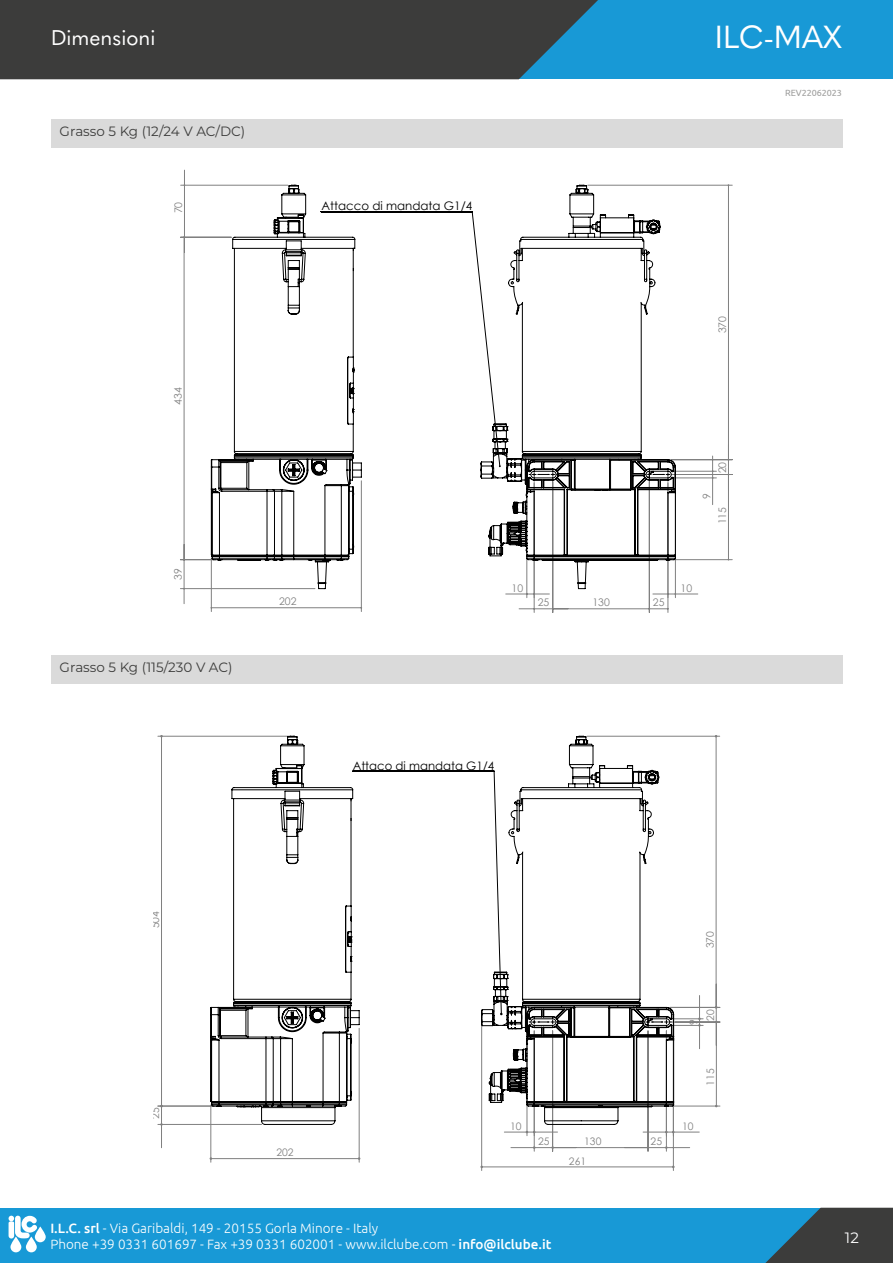
<style>
.page{position:relative;width:893px;height:1263px;background:#fff}
.page>*{position:absolute;margin:0;border:0;box-sizing:border-box;transform-origin:0 0}
.t1{font:31.5px "Quasimoda";color:#fff}
.t2{font:21px "Quasimoda";color:#fff}
.t3{font:15px "Montserrat";color:#fff}
.t4{font:300 13.5px/16.2px "Ubuntu";color:#fff}
.t5{font:13.5px "Montserrat";color:#3c3c3b}
.t6{font:11.85px "Century Gothic";color:#000}
.t7{font:11.7px "Century Gothic";color:#000}
.t8{font:10.5px "Century Gothic";color:#808080}
.t9{font:10.35px "Century Gothic";color:#808080}
.t10{font:9px "Ubuntu";letter-spacing:-.005em;color:#9d9d9c}
.s1{font-weight:500}
</style>
<div class="page">
<div style="left:0;top:0;width:893px;height:79px;background:#1899d6"></div>
<div style="left:0;top:0;width:598px;height:79px;background:#3c3c3b"></div>
<div style="left:0;top:1208px;width:893px;height:55px;background:#1899d6"></div>
<svg style="left:765px;top:1208px;width:128px;height:55px"></svg>
<svg style="left:10px;top:1236px;width:11px;height:16px"></svg>
<svg style="left:26px;top:1236px;width:11px;height:16px"></svg>
<svg style="left:35px;top:1226px;width:11px;height:16px"></svg>
<svg style="left:9px;top:1216px;width:28px;height:22px"></svg>
<hr style="left:143px;top:1018px;width:626px;height:1px;background:#c0c0c0">
<hr style="left:143px;top:163px;width:1px;height:468px;background:#c0c0c0">
<hr style="left:143px;top:163px;width:626px;height:1px;background:#c0c0c0">
<hr style="left:892px;top:163px;width:1px;height:468px;background:#c0c0c0">
<hr style="left:143px;top:1036px;width:626px;height:1px;background:#c0c0c0">
<hr style="left:675px;top:493px;width:1px;height:105px;background:#808080">
<hr style="left:534px;top:482px;width:1px;height:130px;background:#808080">
<hr style="left:668px;top:482px;width:1px;height:130px;background:#808080">
<hr style="left:552px;top:482px;width:1px;height:130px;background:#808080">
<hr style="left:649px;top:482px;width:1px;height:130px;background:#808080">
<hr style="left:211px;top:558px;width:1px;height:53px;background:#808080">
<hr style="left:361px;top:481px;width:1px;height:130px;background:#808080">
<hr style="left:588px;top:185px;width:144px;height:1px;background:#808080">
<hr style="left:672px;top:559px;width:60px;height:1px;background:#808080">
<hr style="left:672px;top:459px;width:60px;height:1px;background:#808080">
<hr style="left:677px;top:474px;width:55px;height:1px;background:#808080">
<hr style="left:180px;top:237px;width:51px;height:1px;background:#808080">
<hr style="left:181px;top:185px;width:107px;height:1px;background:#808080">
<svg style="left:184px;top:170px;width:1px;height:14px"></svg>
<hr style="left:180px;top:559px;width:36px;height:1px;background:#808080">
<hr style="left:180px;top:588px;width:135px;height:1px;background:#808080">
<svg style="left:184px;top:589px;width:1px;height:15px"></svg>
<hr style="left:526px;top:559px;width:1px;height:39px;background:#808080">
<svg style="left:653px;top:593px;width:45px;height:2px"></svg>
<svg style="left:211px;top:607px;width:458px;height:3px"></svg>
<svg style="left:183px;top:184px;width:546px;height:405px"></svg>
<svg style="left:506px;top:593px;width:43px;height:2px"></svg>
<svg style="left:480px;top:184px;width:197px;height:406px"></svg>
<svg style="left:210px;top:184px;width:152px;height:406px"></svg>
<hr style="left:481px;top:1021px;width:1px;height:149px;background:#808080">
<hr style="left:673px;top:1040px;width:1px;height:130px;background:#808080">
<hr style="left:552px;top:1031px;width:1px;height:120px;background:#808080">
<hr style="left:648px;top:1031px;width:1px;height:120px;background:#808080">
<hr style="left:666px;top:1031px;width:1px;height:105px;background:#808080">
<hr style="left:587px;top:736px;width:133px;height:1px;background:#808080">
<hr style="left:670px;top:1018px;width:33px;height:1px;background:#808080">
<hr style="left:670px;top:1025px;width:33px;height:1px;background:#808080">
<hr style="left:670px;top:1106px;width:50px;height:1px;background:#808080">
<hr style="left:670px;top:1007px;width:50px;height:1px;background:#808080">
<hr style="left:675px;top:1022px;width:45px;height:1px;background:#808080">
<hr style="left:527px;top:1042px;width:1px;height:94px;background:#808080">
<hr style="left:534px;top:1031px;width:1px;height:105px;background:#808080">
<svg style="left:698px;top:735px;width:19px;height:372px"></svg>
<svg style="left:504px;top:735px;width:171px;height:390px"></svg>
<svg style="left:421px;top:770px;width:83px;height:355px"></svg>
<hr style="left:210px;top:1105px;width:1px;height:57px;background:#808080">
<hr style="left:359px;top:1028px;width:1px;height:134px;background:#808080">
<hr style="left:448px;top:1021px;width:1px;height:149px;background:#808080">
<hr style="left:640px;top:1040px;width:1px;height:130px;background:#808080">
<hr style="left:501px;top:1031px;width:1px;height:120px;background:#808080">
<hr style="left:519px;top:1031px;width:1px;height:120px;background:#808080">
<hr style="left:614px;top:1031px;width:1px;height:120px;background:#808080">
<hr style="left:633px;top:1031px;width:1px;height:105px;background:#808080">
<svg style="left:480px;top:1131px;width:219px;height:37px"></svg>
<hr style="left:158px;top:1124px;width:104px;height:1px;background:#808080">
<svg style="left:157px;top:735px;width:264px;height:372px"></svg>
<svg style="left:210px;top:1157px;width:150px;height:3px"></svg>
<svg style="left:160px;top:735px;width:3px;height:413px"></svg>
<svg style="left:210px;top:735px;width:150px;height:390px"></svg>
<div style="left:51px;top:119px;width:792px;height:28px;background:#dadada"></div>
<div style="left:51px;top:655px;width:792px;height:28px;background:#dadada"></div>
<h2 class="t2" style="left:51px;top:21px;width:106px">Dimensioni</h2>
<h1 class="t1" style="left:715px;top:13px;width:129px">ILC-MAX</h1>
<p class="t5" style="left:60px;top:122px;width:187px">Grasso 5 Kg (12/24 V AC/DC)</p>
<p class="t8" style="left:171px;top:213px;width:13px;rotate:-90deg">70</p>
<p class="t6" style="left:321px;top:197px;width:152px">Attacco di mandata G1/4</p>
<p class="t8" style="left:171px;top:405px;width:19px;rotate:-90deg">434</p>
<p class="t8" style="left:171px;top:580px;width:13px;rotate:-90deg">39</p>
<p class="t5" style="left:60px;top:658px;width:175px">Grasso 5 Kg (115/230 V AC)</p>
<p class="t8" style="left:279px;top:594px;width:19px">202</p>
<p class="t8" style="left:715px;top:333px;width:19px;rotate:-90deg">370</p>
<p class="t8" style="left:715px;top:473px;width:13px;rotate:-90deg">20</p>
<p class="t8" style="left:699px;top:499px;width:7px;rotate:-90deg">9</p>
<p class="t8" style="left:715px;top:524px;width:19px;rotate:-90deg">115</p>
<p class="t8" style="left:512px;top:580px;width:13px">10</p>
<p class="t8" style="left:680px;top:580px;width:13px">10</p>
<p class="t8" style="left:538px;top:595px;width:13px">25</p>
<p class="t8" style="left:592px;top:595px;width:19px">130</p>
<p class="t8" style="left:653px;top:595px;width:13px">25</p>
<p class="t7" style="left:320px;top:757px;width:143px">Attaco di mandata G1/4</p>
<p class="t7" style="left:353px;top:757px;width:143px">Attaco di mandata G1/4</p>
<p class="t9" style="left:148px;top:928px;width:19px;rotate:-90deg">504</p>
<p class="t9" style="left:148px;top:1119px;width:13px;rotate:-90deg">25</p>
<p class="t9" style="left:276px;top:1145px;width:19px">202</p>
<p class="t9" style="left:510px;top:1119px;width:13px">10</p>
<p class="t9" style="left:703px;top:948px;width:19px;rotate:-90deg">370</p>
<p class="t9" style="left:584px;top:1134px;width:19px">130</p>
<p class="t9" style="left:651px;top:1134px;width:13px">25</p>
<p class="t9" style="left:569px;top:1153px;width:19px">261</p>
<p class="t9" style="left:686px;top:1024px;width:7px;rotate:-90deg">9</p>
<p class="t9" style="left:703px;top:1020px;width:13px;rotate:-90deg">20</p>
<p class="t9" style="left:703px;top:1086px;width:19px;rotate:-90deg">115</p>
<p class="t9" style="left:682px;top:1119px;width:13px">10</p>
<p class="t4" style="left:50px;top:1220px;width:502px"><span class="s1">I.L.C. srl</span> - Via Garibaldi, 149 - 20155 Gorla Minore - Italy<br>Phone +39 0331 601697 - Fax +39 0331 602001 - www.ilclube.com - <span class="s1">info@ilclube.it</span></p>
<p class="t10" style="left:785px;top:88px;width:58px">REV22062023</p>
<p class="t3" style="left:845px;top:1227px;width:15px">12</p>
</div>
